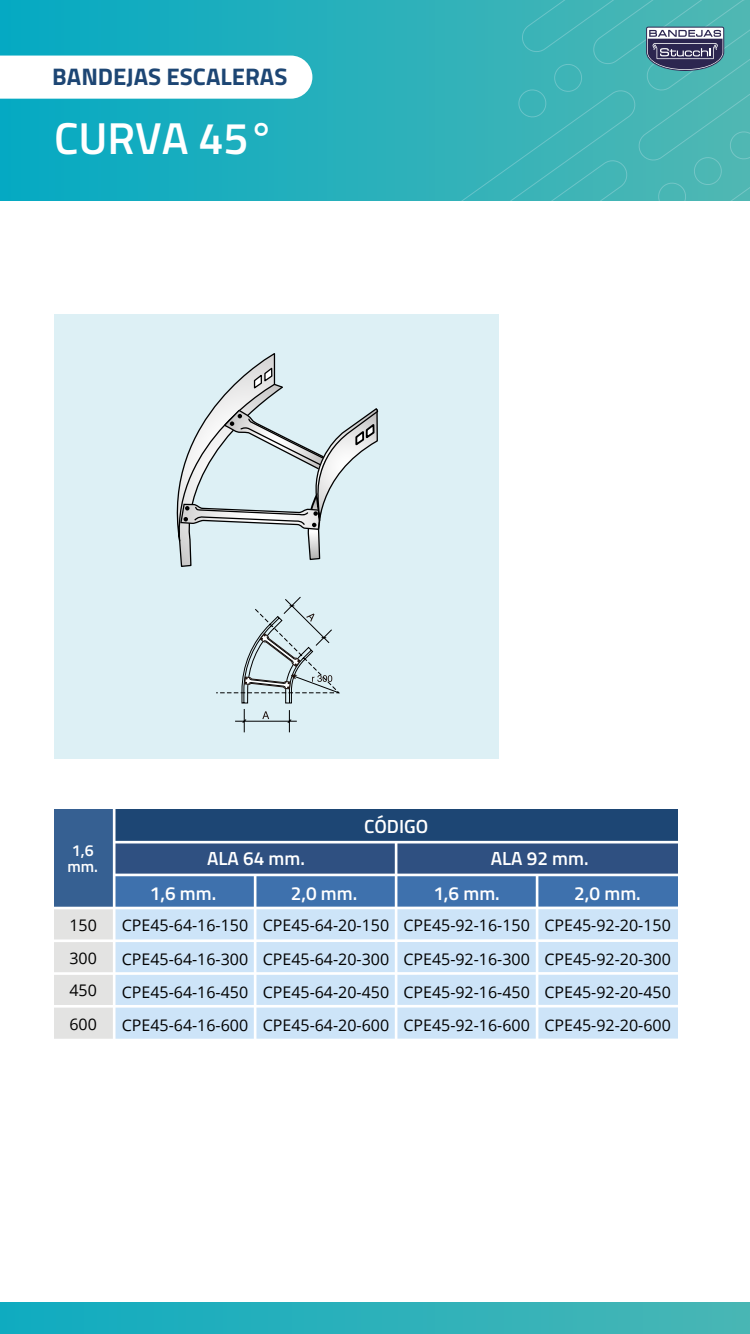
<style>
.page{position:relative;width:750px;height:1334px;background:#fff}
.page>*{position:absolute;margin:0;border:0;box-sizing:border-box;transform-origin:0 0}
.t1{font:600 44.8px "Titillium Web";color:#fff}
.t2{font:700 24px "Titillium Web";color:#1d4674}
.t3{font:600 19px/34.9px "Titillium Web";color:#fff}
.t4{font:16px/32.9px "Open Sans";color:#010101}
.t5{font:600 16px/16px "Titillium Web";color:#fff}
</style>
<div class="page">
<div style="left:54px;top:315px;width:444px;height:444px;background:#ddf0f5"></div>
<svg style="left:216px;top:597px;width:124px;height:135px"></svg>
<svg style="left:176px;top:354px;width:203px;height:213px"></svg>
<svg style="left:0;top:0;width:426px;height:200px"></svg>
<div style="left:0;top:1302px;width:750px;height:32px;background:linear-gradient(to right,#0fabc0,#48b6b4)"></div>
<svg style="left:426px;top:0;width:324px;height:200px"></svg>
<div style="left:114px;top:842px;width:564px;height:33px;background:#2f5081"></div>
<div style="left:537px;top:875px;width:141px;height:33px;background:#3e71ad"></div>
<div style="left:537px;top:908px;width:141px;height:33px;background:#cde4f8"></div>
<div style="left:537px;top:941px;width:141px;height:33px;background:#cde4f8"></div>
<div style="left:537px;top:974px;width:141px;height:33px;background:#cde4f8"></div>
<div style="left:537px;top:1007px;width:141px;height:32px;background:#cde4f8"></div>
<div style="left:54px;top:809px;width:60px;height:99px;background:#366092"></div>
<div style="left:114px;top:809px;width:564px;height:33px;background:#1d4674"></div>
<div style="left:54px;top:908px;width:60px;height:33px;background:#e3e3e2"></div>
<div style="left:114px;top:875px;width:141px;height:33px;background:#3e71ad"></div>
<div style="left:255px;top:875px;width:141px;height:33px;background:#3e71ad"></div>
<div style="left:114px;top:908px;width:141px;height:33px;background:#cde4f8"></div>
<div style="left:255px;top:908px;width:141px;height:33px;background:#cde4f8"></div>
<div style="left:54px;top:941px;width:60px;height:33px;background:#e3e3e2"></div>
<div style="left:54px;top:974px;width:60px;height:33px;background:#e3e3e2"></div>
<div style="left:114px;top:941px;width:141px;height:33px;background:#cde4f8"></div>
<div style="left:255px;top:941px;width:141px;height:33px;background:#cde4f8"></div>
<div style="left:114px;top:974px;width:141px;height:33px;background:#cde4f8"></div>
<div style="left:255px;top:974px;width:141px;height:33px;background:#cde4f8"></div>
<div style="left:54px;top:1007px;width:60px;height:32px;background:#e3e3e2"></div>
<div style="left:114px;top:1007px;width:141px;height:32px;background:#cde4f8"></div>
<div style="left:255px;top:1007px;width:141px;height:32px;background:#cde4f8"></div>
<div style="left:396px;top:875px;width:141px;height:33px;background:#3e71ad"></div>
<div style="left:396px;top:908px;width:141px;height:33px;background:#cde4f8"></div>
<div style="left:396px;top:941px;width:141px;height:33px;background:#cde4f8"></div>
<div style="left:396px;top:974px;width:141px;height:33px;background:#cde4f8"></div>
<div style="left:396px;top:1007px;width:141px;height:32px;background:#cde4f8"></div>
<hr style="left:53px;top:907px;width:634px;height:2px;background:#fff">
<hr style="left:114px;top:874px;width:567px;height:2px;background:#fff">
<hr style="left:114px;top:841px;width:569px;height:3px;background:#fff">
<hr style="left:48px;top:939px;width:633px;height:3px;background:#fff">
<hr style="left:49px;top:972px;width:634px;height:3px;background:#fff">
<hr style="left:49px;top:1005px;width:634px;height:3px;background:#fff">
<hr style="left:254px;top:875px;width:2px;height:168px;background:#fff">
<hr style="left:395px;top:843px;width:2px;height:200px;background:#fff">
<hr style="left:536px;top:875px;width:2px;height:168px;background:#fff">
<hr style="left:113px;top:805px;width:3px;height:235px;background:#fff">
<svg style="left:0;top:56px;width:312px;height:43px"></svg>
<h2 class="t2" style="left:52px;top:59px;width:237px">BANDEJAS ESCALERAS</h2>
<h1 class="t1" style="left:54px;top:105px;width:221px">CURVA 45°</h1>
<p class="t3" style="left:364px;top:808px;width:66px">CÓDIGO</p>
<p class="t5" style="left:67px;top:842px;width:32px">1,6 mm.</p>
<p class="t3" style="left:574px;top:840px;width:68px;text-indent:-84px">ALA 92 mm.<br>2,0 mm.</p>
<p class="t3" style="left:207px;top:840px;width:99px">ALA 64 mm.</p>
<p class="t3" style="left:291px;top:875px;width:68px">2,0 mm.</p>
<p class="t3" style="left:433px;top:875px;width:68px">1,6 mm.</p>
<p class="t3" style="left:150px;top:875px;width:68px">1,6 mm.</p>
<p class="t4" style="left:69px;top:908px;width:29px;text-align:justify">150<br>300<br>450<br>600</p>
<p class="t4" style="left:122px;top:909px;width:269px">CPE45-64-16-150 CPE45-64-20-150</p>
<p class="t4" style="left:122px;top:942px;width:269px;text-align:right">CPE45-64-20-300<br>CPE45-64-20-450<br>CPE45-64-16-600 CPE45-64-20-600</p>
<p class="t4" style="left:122px;top:942px;width:128px">CPE45-64-16-300<br>CPE45-64-16-450</p>
<p class="t4" style="left:403px;top:909px;width:269px">CPE45-92-16-150 CPE45-92-20-150</p>
<p class="t4" style="left:403px;top:942px;width:128px">CPE45-92-16-300<br>CPE45-92-16-450</p>
<p class="t4" style="left:403px;top:943px;width:269px;text-align:right">CPE45-92-20-300<br>CPE45-92-20-450<br>CPE45-92-16-600 CPE45-92-20-600</p>
</div>
